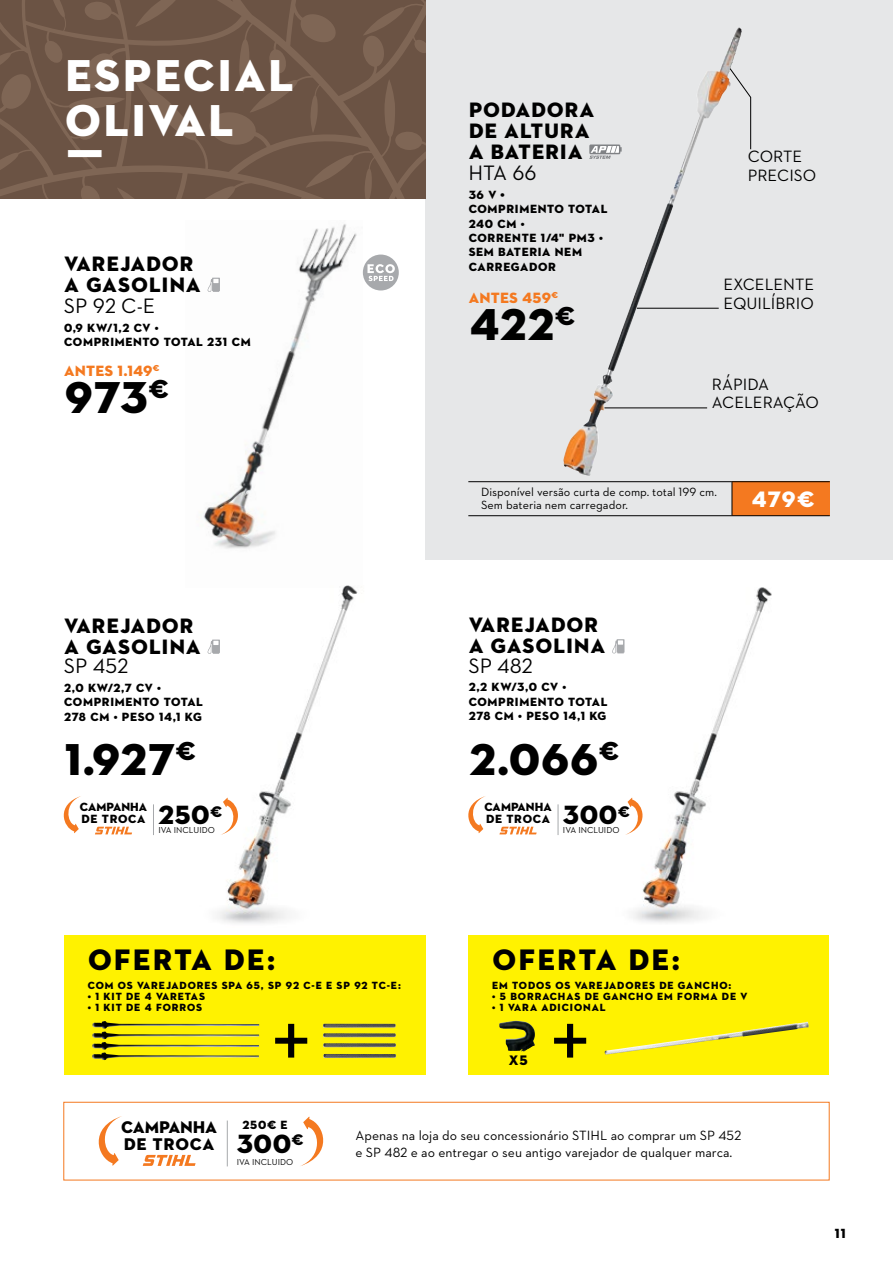
<style>
.page{position:relative;width:893px;height:1263px;background:#fff}
.page>*{position:absolute;margin:0;border:0;box-sizing:border-box;transform-origin:0 0}
.t1{font:45px "STIHL Contraface Display Titling";letter-spacing:-.03em;color:#000}
.t2{font:45px/45px "STIHL Contraface Display Titling";letter-spacing:.01em;color:#fff}
.t3{font:29.85px "STIHL Contraface Display Titling";letter-spacing:.025em;color:#000}
.t4{font:26.55px "STIHL Contraface Display Titling";letter-spacing:-.03em;color:#000}
.t5{font:22.5px "STIHL Contraface Display Titling";color:#fff}
.t6{font:21px/21px "STIHL Contraface Display Titling";color:#000}
.t7{font:21px "STIHL Contraface Text";color:#000}
.t8{font:17.1px "STIHL Contraface Display Titling";letter-spacing:-.045em;color:#000}
.t9{font:16.5px/18.1px "STIHL Contraface Text";color:#000}
.t10{font:15px "STIHL Contraface Display Titling";letter-spacing:-.03em;color:#f47920}
.t11{font:13.95px "STIHL Contraface Display Titling";color:#000}
.t12{font:13.5px/16.2px "STIHL Contraface Text";color:#000}
.t13{font:13.35px "STIHL Contraface Display Titling";color:#000}
.t14{font:12px/14.4px "STIHL Contraface Display Titling";color:#000}
.t15{font:12px/13.5px "STIHL Contraface Text";color:#000}
.t16{font:12px "STIHL Contraface Display Titling";letter-spacing:-.05em;color:#000}
.t17{font:10.5px "STIHL Contraface Display Titling";letter-spacing:.025em;color:#000}
.t18{font:8.7px "STIHL Contraface Text";color:#000}
</style>
<div class="page">
<div style="left:425px;top:0;width:468px;height:559px;background:#e6e7e8"></div>
<svg style="left:0;top:0;width:425px;height:198px;background:#6f5748"></svg>
<div style="left:468px;top:935px;width:361px;height:139px;background:#fff200"></div>
<img style="left:499px;top:1021px;width:36px;height:31px">
<img style="left:604px;top:1022px;width:205px;height:32px">
<div style="left:64px;top:935px;width:361px;height:139px;background:#fff200"></div>
<img style="left:92px;top:1021px;width:168px;height:8px">
<img style="left:92px;top:1031px;width:168px;height:8px">
<img style="left:92px;top:1042px;width:167px;height:8px">
<img style="left:92px;top:1052px;width:167px;height:8px">
<img style="left:323px;top:1043px;width:73px;height:4px">
<img style="left:323px;top:1033px;width:73px;height:4px">
<img style="left:323px;top:1024px;width:73px;height:4px">
<img style="left:323px;top:1054px;width:73px;height:4px">
<svg style="left:275px;top:1024px;width:32px;height:33px"></svg>
<div style="left:63px;top:1102px;width:767px;height:78px;border:1px solid #f47920"></div>
<img style="left:624px;top:587px;width:148px;height:336px">
<img style="left:675px;top:588px;width:86px;height:234px">
<svg style="left:612px;top:639px;width:12px;height:15px"></svg>
<img style="left:212px;top:587px;width:146px;height:336px">
<img style="left:260px;top:587px;width:87px;height:234px">
<svg style="left:207px;top:640px;width:13px;height:14px"></svg>
<svg style="left:589px;top:144px;width:33px;height:15px"></svg>
<img style="left:203px;top:224px;width:160px;height:363px">
<img style="left:206px;top:225px;width:139px;height:305px">
<svg style="left:207px;top:278px;width:13px;height:14px"></svg>
<div style="left:363px;top:255px;width:36px;height:35px;background:#a7a9ac;border-radius:50%"></div>
<svg style="left:367px;top:264px;width:28px;height:17px"></svg>
<hr style="left:604px;top:407px;width:103px;height:1px;background:#000">
<hr style="left:637px;top:308px;width:82px;height:1px;background:#000">
<svg style="left:739px;top:80px;width:12px;height:70px"></svg>
<svg style="left:554px;top:1024px;width:32px;height:33px"></svg>
<hr style="left:153px;top:804px;width:1px;height:31px;background:#a7a9ac">
<svg style="left:95px;top:827px;width:37px;height:7px"></svg>
<svg style="left:63px;top:796px;width:18px;height:37px"></svg>
<svg style="left:220px;top:798px;width:26px;height:37px"></svg>
<hr style="left:558px;top:804px;width:1px;height:31px;background:#a7a9ac">
<svg style="left:499px;top:827px;width:38px;height:7px"></svg>
<svg style="left:468px;top:796px;width:17px;height:37px"></svg>
<svg style="left:625px;top:798px;width:26px;height:37px"></svg>
<hr style="left:227px;top:1120px;width:1px;height:46px;background:#a7a9ac">
<svg style="left:143px;top:1155px;width:53px;height:11px"></svg>
<svg style="left:98px;top:1116px;width:24px;height:50px"></svg>
<svg style="left:301px;top:1116px;width:23px;height:50px"></svg>
<img style="left:697px;top:27px;width:42px;height:86px">
<div style="left:732px;top:482px;width:98px;height:34px;background:#f47920"></div>
<hr style="left:468px;top:481px;width:264px;height:1px;background:#000">
<hr style="left:732px;top:481px;width:98px;height:1px;background:#000">
<hr style="left:732px;top:482px;width:1px;height:33px;background:#000">
<hr style="left:468px;top:515px;width:264px;height:1px;background:#000">
<hr style="left:732px;top:515px;width:98px;height:1px;background:#000">
<h1 class="t2" style="left:64px;top:54px;width:232px">ESPECIAL<br>OLIVAL<br>Ƒ</h1>
<h3 class="t6" style="left:468px;top:99px;width:128px">PODADORA<br>DE ALTURA<br>A BATERIA</h3>
<h3 class="t7" style="left:468px;top:160px;width:70px">HTA 66</h3>
<p class="t14" style="left:468px;top:188px;width:141px">36 V ⚫<br>COMPRIMENTO TOTAL<br>240 CM •<br>CORRENTE 1/4" PM3 •<br>SEM BATERIA NEM</p>
<h3 class="t6" style="left:64px;top:253px;width:132px">VAREJADOR</h3>
<p class="t14" style="left:468px;top:260px;width:89px">CARREGADOR</p>
<h3 class="t6" style="left:64px;top:274px;width:139px">A GASOLINA</h3>
<h3 class="t7" style="left:64px;top:293px;width:93px">SP 92 C-E</h3>
<p class="t14" style="left:64px;top:321px;width:189px">0,9 KW/1,2 CV •<br>COMPRIMENTO TOTAL 231 CM</p>
<h1 class="t1" style="left:64px;top:369px;width:107px">973<sup>€</sup></h1>
<p class="t10" style="left:468px;top:289px;width:91px">ANTES 459<sup>€</sup></p>
<h1 class="t1" style="left:468px;top:297px;width:109px">422<sup>€</sup></h1>
<p class="t10" style="left:64px;top:361px;width:98px">ANTES 1.149<sup>€</sup></p>
<h3 class="t9" style="left:748px;top:148px;width:70px">CORTE<br>PRECISO</h3>
<h3 class="t9" style="left:723px;top:276px;width:92px">EXCELENTE<br>EQUILÍBRIO</h3>
<h3 class="t9" style="left:712px;top:375px;width:108px">RÁPIDA<br>ACELERAÇÃO</h3>
<p class="t15" style="left:481px;top:484px;width:237px">Disponível versão curta de comp. total 199 cm.<br>Sem bateria nem carregador.</p>
<h3 class="t5" style="left:751px;top:485px;width:65px">479€</h3>
<h3 class="t6" style="left:64px;top:615px;width:139px">VAREJADOR<br>A GASOLINA</h3>
<h3 class="t7" style="left:64px;top:653px;width:66px">SP 452</h3>
<p class="t14" style="left:64px;top:680px;width:141px">2,0 KW/2,7 CV •<br>COMPRIMENTO TOTAL<br>278 CM • PESO 14,1 KG</p>
<h1 class="t1" style="left:64px;top:731px;width:134px">1.927<sup>€</sup></h1>
<h3 class="t6" style="left:468px;top:615px;width:139px">VAREJADOR<br>A GASOLINA</h3>
<h3 class="t7" style="left:468px;top:652px;width:66px">SP 482</h3>
<p class="t14" style="left:468px;top:680px;width:141px">2,2 KW/3,0 CV •<br>COMPRIMENTO TOTAL<br>278 CM • PESO 14,1 KG</p>
<h1 class="t1" style="left:468px;top:731px;width:153px">2.066<sup>€</sup></h1>
<p class="t16" style="left:79px;top:799px;width:70px">CAMPANHA</p>
<h3 class="t4" style="left:158px;top:799px;width:66px">250<sup>€</sup></h3>
<p class="t18" style="left:158px;top:825px;width:58px">IVA INCLUIDO</p>
<p class="t14" style="left:81px;top:812px;width:66px">DE TROCA</p>
<p class="t16" style="left:484px;top:799px;width:70px">CAMPANHA</p>
<h3 class="t4" style="left:562px;top:799px;width:69px">300<sup>€</sup></h3>
<p class="t18" style="left:563px;top:825px;width:58px">IVA INCLUIDO</p>
<p class="t14" style="left:486px;top:812px;width:66px">DE TROCA</p>
<h2 class="t3" style="left:87px;top:941px;width:191px">OFERTA DE:</h2>
<p class="t17" style="left:87px;top:978px;width:315px">COM OS VAREJADORES SPA 65, SP 92 C-E E SP 92 TC-E:</p>
<p class="t17" style="left:87px;top:990px;width:119px">• 1 KIT DE 4 VARETAS</p>
<p class="t17" style="left:87px;top:1001px;width:117px">• 1 KIT DE 4 FORROS</p>
<h2 class="t3" style="left:492px;top:941px;width:191px">OFERTA DE:</h2>
<p class="t17" style="left:492px;top:978px;width:241px">EM TODOS OS VAREJADORES DE GANCHO:</p>
<p class="t17" style="left:492px;top:990px;width:257px">• 5 BORRACHAS DE GANCHO EM FORMA DE V</p>
<p class="t17" style="left:492px;top:1001px;width:115px">• 1 VARA ADICIONAL</p>
<p class="t11" style="left:509px;top:1051px;width:21px">X5</p>
<h3 class="t8" style="left:121px;top:1116px;width:98px">CAMPANHA</h3>
<h3 class="t8" style="left:123px;top:1134px;width:93px">DE TROCA</h3>
<p class="t14" style="left:242px;top:1118px;width:47px">250€ E</p>
<h3 class="t4" style="left:236px;top:1127px;width:69px">300<sup>€</sup></h3>
<p class="t18" style="left:237px;top:1157px;width:58px">IVA INCLUIDO</p>
<p class="t12" style="left:355px;top:1127px;width:387px">Apenas na loja do seu concessionário STIHL ao comprar um SP 452 e SP 482 e ao entregar o seu antigo varejador de qualquer marca.</p>
<p class="t13" style="left:835px;top:1225px;width:13px">11</p>
</div>
